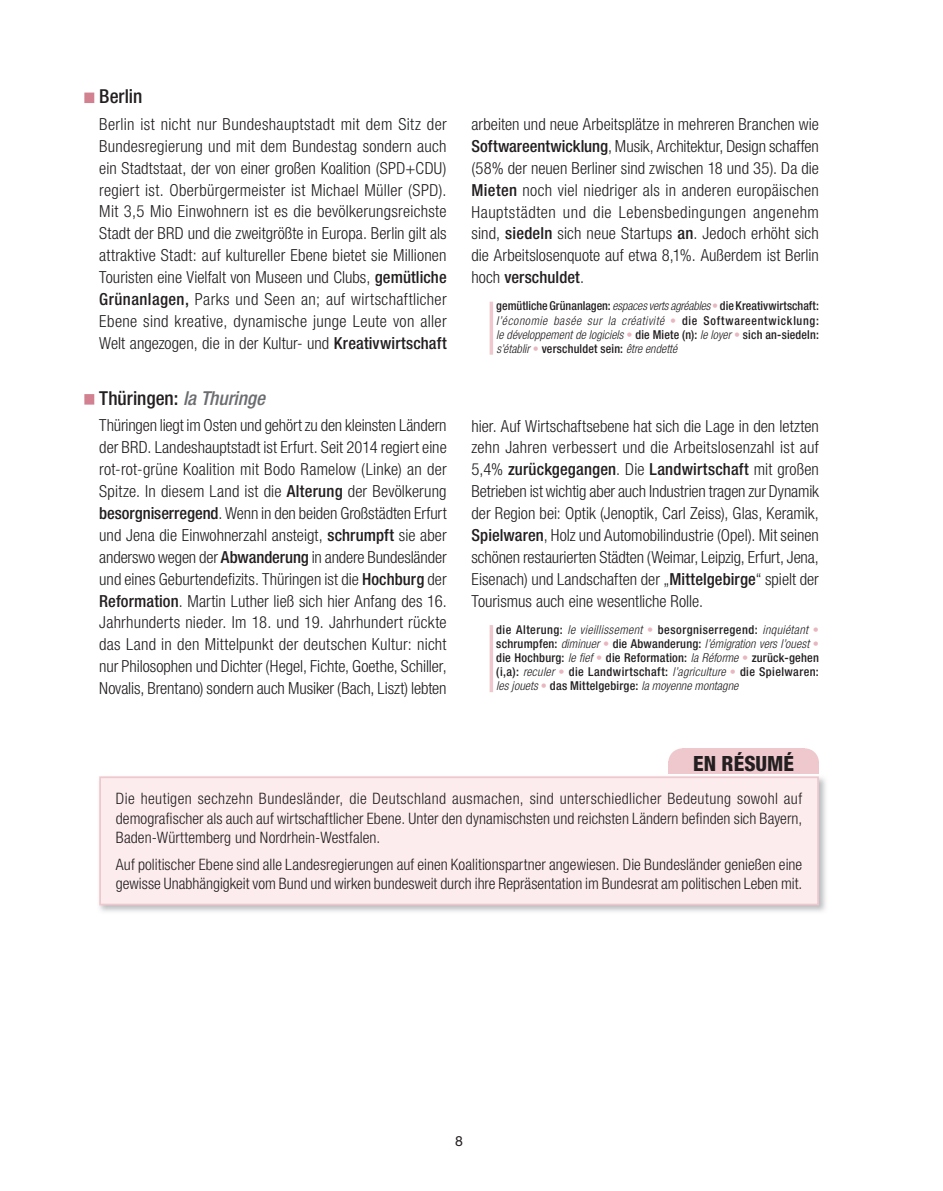
<style>
.page{position:relative;width:943px;height:1191px;background:#fff}
.page>*{position:absolute;margin:0;border:0;box-sizing:border-box;transform-origin:0 0}
.t1{font:800 condensed 21px "Helvetica Neue LT Std";color:#231f20}
.t2{font:500 condensed 19.25px "Helvetica Neue LT Std";color:#231f20}
.t3{font:300 condensed 16.62px/21.9px "Helvetica Neue LT Std";color:#231f20;text-align:justify}
.t4{font:300 condensed 15.75px/19.2px "Helvetica Neue LT Std";color:#231f20;text-align:justify}
.t5{font:14px "Helvetica Neue LT Std";color:#231f20}
.t6{font:500 condensed 12.25px/14.2px "Helvetica Neue LT Std";letter-spacing:.015em;color:#231f20;text-align:justify}
.s1{font-weight:500}
.s2{font-weight:300;font-style:italic}
.s3{font-weight:700;font-stretch:normal;color:#e8b6be}
.s4{font-style:italic;color:#6c6d70}
</style>
<div class="page">
<div style="left:84px;top:93px;width:10px;height:10px;background:#d1818f"></div>
<svg style="left:489px;top:302px;width:4px;height:53px"></svg>
<div style="left:84px;top:394px;width:10px;height:10px;background:#d1818f"></div>
<svg style="left:489px;top:625px;width:4px;height:67px"></svg>
<div style="left:668px;top:748px;width:151px;height:13px;background:#efc8ce"></div>
<div style="left:668px;top:761px;width:151px;height:26px;background:#efc8ce"></div>
<img style="left:99px;top:777px;width:727px;height:135px">
<img style="left:668px;top:774px;width:151px;height:2px">
<div style="left:100px;top:777px;width:718px;height:127px;background:#fcecee"></div>
<div style="left:99px;top:776px;width:720px;height:129px;border:2px solid #efc8ce"></div>
<p class="t2" style="left:99px;top:85px;width:45px">Berlin</p>
<p class="t3" style="left:99px;top:113px;width:349px">Berlin ist nicht nur Bundeshauptstadt mit dem Sitz der Bundesregierung und mit dem Bundestag sondern auch ein Stadtstaat, der von einer großen Koalition (SPD+CDU) regiert ist. Oberbürgermeister ist Michael Müller (SPD).<br>Mit 3,5 Mio Einwohnern ist es die bevölkerungsreichste Stadt der BRD und die zweitgrößte in Europa. Berlin gilt als attraktive Stadt: auf kultureller Ebene bietet sie Millionen Touristen eine Vielfalt von Museen und Clubs, <span class="s1">gemütliche Grünanlagen,</span> Parks und Seen an; auf wirtschaftlicher Ebene sind kreative, dynamische junge Leute von aller Welt angezogen, die in der Kultur- und <span class="s1">Kreativwirtschaft</span></p>
<p class="t3" style="left:471px;top:113px;width:349px">arbeiten und neue Arbeitsplätze in mehreren Branchen wie <span class="s1">Softwareentwicklung</span>, Musik, Architektur, Design schaffen (58% der neuen Berliner sind zwischen 18 und 35). Da die <span class="s1">Mieten</span> noch viel niedriger als in anderen europäischen Hauptstädten und die Lebensbedingungen angenehm sind, <span class="s1">siedeln</span> sich neue Startups <span class="s1">an</span>. Jedoch erhöht sich die Arbeitslosenquote auf etwa 8,1%. Außerdem ist Berlin hoch <span class="s1">verschuldet</span>.</p>
<p class="t6" style="left:496px;top:299px;width:324px">gemütliche Grünanlagen: <span class="s2">espaces verts agréables</span> <span class="s3">•</span> die Kreativwirtschaft: <span class="s2">l’économie basée sur la créativité</span> <span class="s3">•</span> die Softwareentwicklung: <span class="s2">le développement de logiciels</span> <span class="s3">•</span> die Miete (n): <span class="s2">le loyer</span> <span class="s3">•</span> sich an-siedeln: <span class="s2">s’établir</span> <span class="s3">•</span> verschuldet sein: <span class="s2">être endetté</span></p>
<p class="t2" style="left:99px;top:386px;width:167px">Thüringen: <span class="s4">la Thuringe</span></p>
<p class="t3" style="left:99px;top:414px;width:349px">Thüringen liegt im Osten und gehört zu den kleinsten Ländern der BRD. Landeshauptstadt ist Erfurt. Seit 2014 regiert eine rot-rot-grüne Koalition mit Bodo Ramelow (Linke) an der Spitze. In diesem Land ist die <span class="s1">Alterung</span> der Bevölkerung <span class="s1">besorgniserregend</span>. Wenn in den beiden Großstädten Erfurt und Jena die Einwohnerzahl ansteigt, <span class="s1">schrumpft</span> sie aber anderswo wegen der <span class="s1">Abwanderung</span> in andere Bundesländer und eines Geburtendefizits. Thüringen ist die <span class="s1">Hochburg</span> der <span class="s1">Reformation</span>. Martin Luther ließ sich hier Anfang des 16.<br>Jahrhunderts nieder. Im 18. und 19. Jahrhundert rückte das Land in den Mittelpunkt der deutschen Kultur: nicht nur Philosophen und Dichter (Hegel, Fichte, Goethe, Schiller, Novalis, Brentano) sondern auch Musiker (Bach, Liszt) lebten</p>
<p class="t3" style="left:471px;top:414px;width:349px">hier. Auf Wirtschaftsebene hat sich die Lage in den letzten zehn Jahren verbessert und die Arbeitslosenzahl ist auf 5,4% <span class="s1">zurückgegangen</span>. Die <span class="s1">Landwirtschaft</span> mit großen Betrieben ist wichtig aber auch Industrien tragen zur Dynamik der Region bei: Optik (Jenoptik, Carl Zeiss), Glas, Keramik, <span class="s1">Spielwaren</span>, Holz und Automobilindustrie (Opel). Mit seinen schönen restaurierten Städten (Weimar, Leipzig, Erfurt, Jena, Eisenach) und Landschaften der „<span class="s1">Mittelgebirge</span>“ spielt der Tourismus auch eine wesentliche Rolle.</p>
<p class="t6" style="left:496px;top:622px;width:324px">die Alterung: <span class="s2">le vieillissement</span> <span class="s3">•</span> besorgniserregend: <span class="s2">inquiétant</span> <span class="s3">• </span>schrumpfen: <span class="s2">diminuer</span> <span class="s3">•</span> die Abwanderung: <span class="s2">l’émigration vers l’ouest</span> <span class="s3">• </span>die Hochburg: <span class="s2">le fief</span> <span class="s3">•</span> die Reformation: <span class="s2">la Réforme</span> <span class="s3">•</span> zurück-gehen (i,a): <span class="s2">reculer</span> <span class="s3">•</span> die Landwirtschaft: <span class="s2">l’agriculture</span> <span class="s3">•</span> die Spielwaren: <span class="s2">les jouets</span> <span class="s3">•</span> das Mittelgebirge: <span class="s2">la moyenne montagne</span></p>
<p class="t1" style="left:693px;top:750px;width:102px">EN RÉSUMÉ</p>
<p class="t4" style="left:116px;top:789px;width:688px">Die heutigen sechzehn Bundesländer, die Deutschland ausmachen, sind unterschiedlicher Bedeutung sowohl auf demografischer als auch auf wirtschaftlicher Ebene. Unter den dynamischsten und reichsten Ländern befinden sich Bayern, Baden-Württemberg und Nordrhein-Westfalen.</p>
<p class="t4" style="left:116px;top:854px;width:688px">Auf politischer Ebene sind alle Landesregierungen auf einen Koalitionspartner angewiesen. Die Bundesländer genießen eine gewisse Unabhängigkeit vom Bund und wirken bundesweit durch ihre Repräsentation im Bundesrat am politischen Leben mit.</p>
<p class="t5" style="left:455px;top:1133px;width:9px">8</p>
</div>
